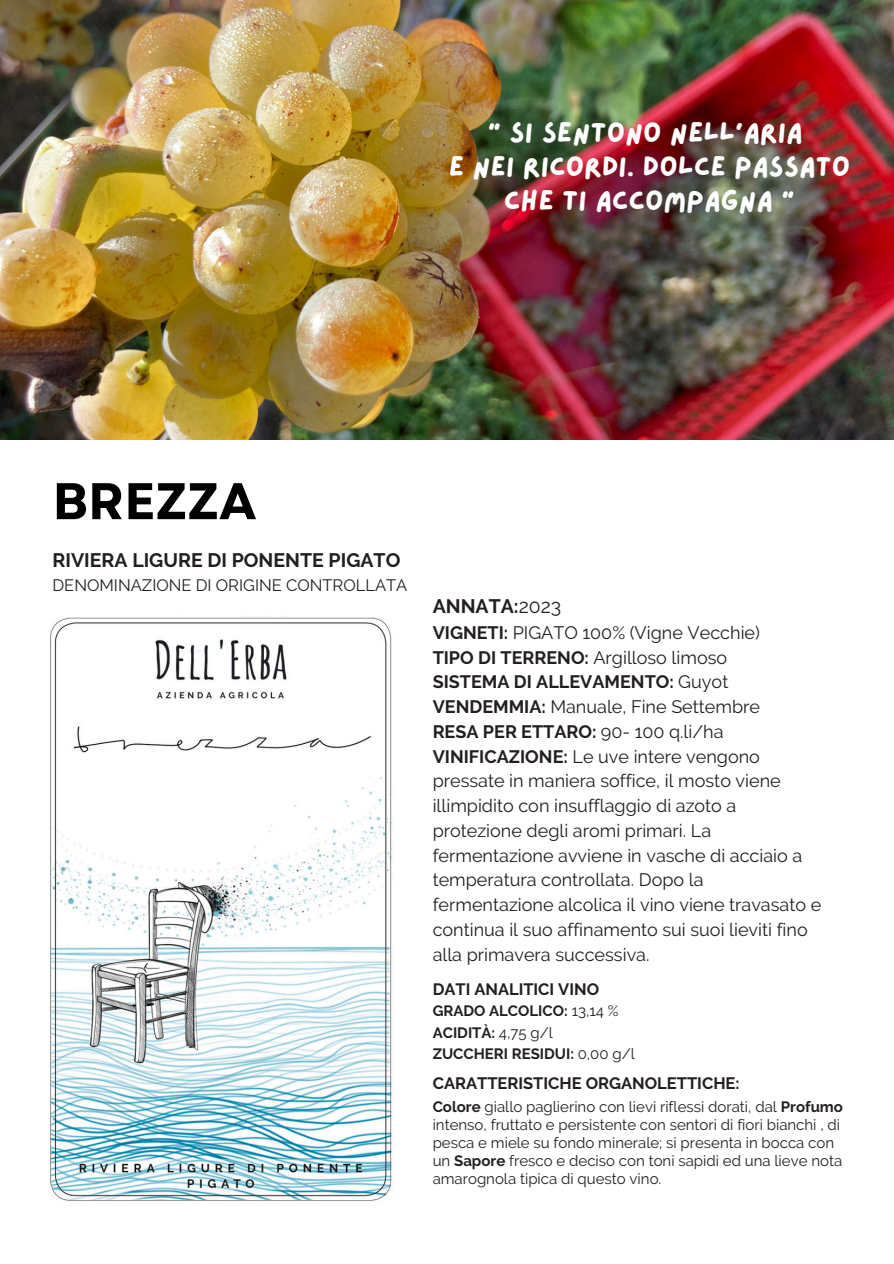
<style>
.page{position:relative;width:894px;height:1264px;background:#fff}
.page>*{position:absolute;margin:0;border:0;box-sizing:border-box;transform-origin:0 0}
.t1{font:700 51.45px "Garet";color:#000}
.t2{font:28.5px/33.8px "Lazydog";letter-spacing:-.005em;color:#fff;text-align:center}
.t3{font:700 19.5px "Raleway";color:#231f20}
.t4{font:18px/24.8px "Raleway";color:#231f20}
.t5{font:700 16.5px "Raleway";color:#231f20}
.t6{font:16.5px "Raleway";color:#231f20}
.t7{font:15px/18px "Raleway";color:#231f20}
.t8{font:700 15px/21.3px "Raleway";color:#231f20}
.s1{font-weight:400}
.s2{font-weight:700}
</style>
<div class="page">
<img style="left:0;top:0;width:893px;height:440px">
<img style="left:50px;top:617px;width:343px;height:584px">
<h5 class="t2" style="left:448px;top:117px;width:403px">" SI SENTONO NELL'ARIA<br>E NEI RICORDI. DOLCE PASSATO<br>CHE TI ACCOMPAGNA "</h5>
<h2 class="t1" style="left:52px;top:464px;width:205px">BREZZA</h2>
<p class="t3" style="left:52px;top:549px;width:349px">RIVIERA LIGURE DI PONENTE PIGATO</p>
<p class="t6" style="left:52px;top:575px;width:356px">DENOMINAZIONE DI ORIGINE CONTROLLATA</p>
<h4 class="t3" style="left:432px;top:594px;width:130px">ANNATA:<span class="s1">2023</span></h4>
<h4 class="t4" style="left:432px;top:620px;width:390px"><span class="s2">VIGNETI:</span> PIGATO 100% (Vigne Vecchie)<br><span class="s2">TIPO DI TERRENO:</span> Argilloso limoso<br><span class="s2">SISTEMA DI ALLEVAMENTO:</span> Guyot <span class="s2">VENDEMMIA:</span> Manuale, Fine Settembre<br><span class="s2">RESA PER ETTARO:</span> 90- 100 q.li/ha <span class="s2">VINIFICAZIONE:</span> Le uve intere vengono pressate in maniera soffice, il mosto viene illimpidito con insufflaggio di azoto a protezione degli aromi primari. La fermentazione avviene in vasche di acciaio a temperatura controllata. Dopo la fermentazione alcolica il vino viene travasato e continua il suo affinamento sui suoi lieviti fino alla primavera successiva.</h4>
<p class="t5" style="left:432px;top:979px;width:168px">DATI ANALITICI VINO</p>
<p class="t8" style="left:432px;top:1000px;width:203px">GRADO ALCOLICO: <span class="s1">13,14 %<br></span>ACIDITÀ: <span class="s1">4,75 g/l<br></span>ZUCCHERI RESIDUI: <span class="s1">0,00 g/l</span></p>
<h5 class="t7" style="left:432px;top:1097px;width:411px"><span class="s2">Colore</span> giallo paglierino con lievi riflessi dorati, dal <span class="s2">Profumo </span>intenso, fruttato e persistente con sentori di fiori bianchi , di pesca e miele su fondo minerale; si presenta in bocca con un <span class="s2">Sapore</span> fresco e deciso con toni sapidi ed una lieve nota amarognola tipica di questo vino.</h5>
<h1 class="t5" style="left:432px;top:1073px;width:308px">CARATTERISTICHE ORGANOLETTICHE:</h1>
</div>
